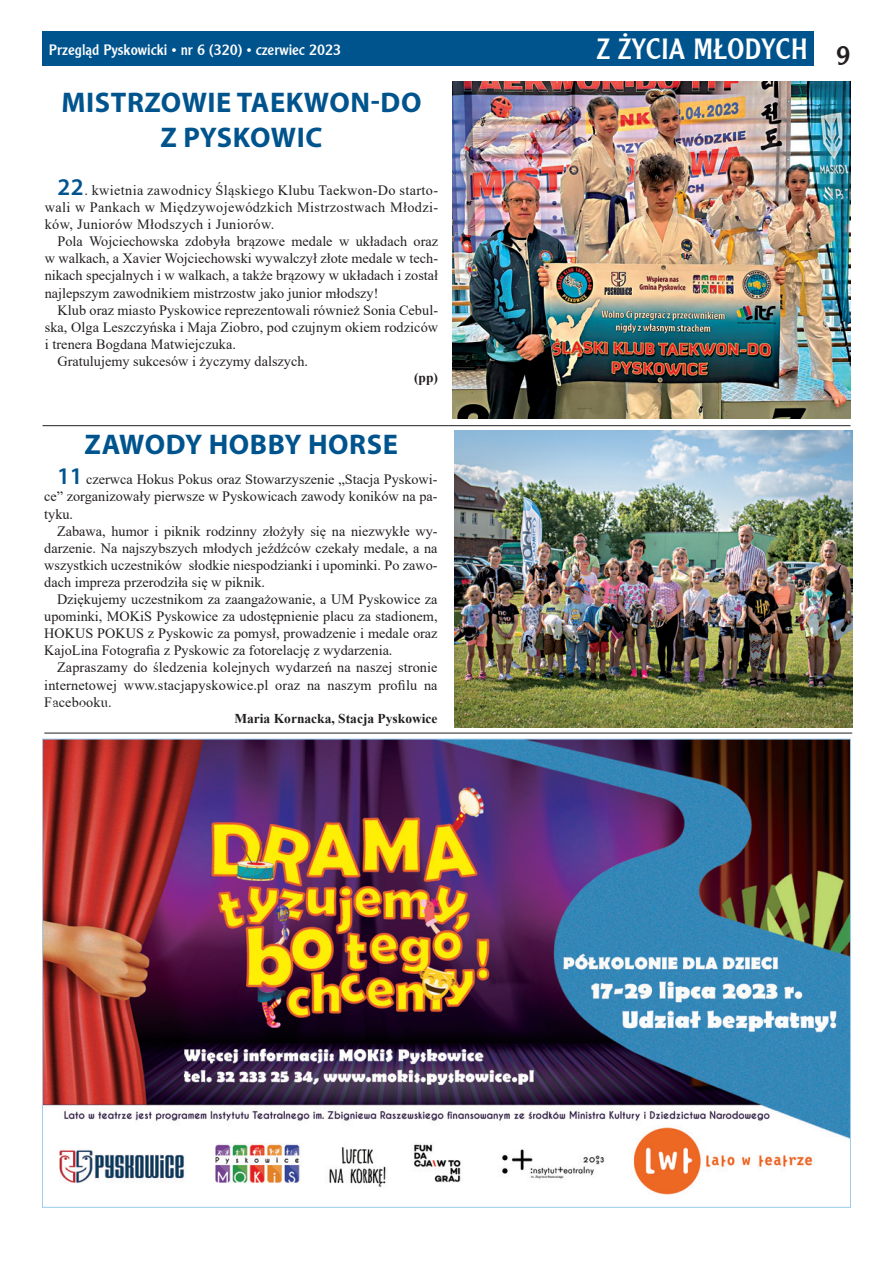
<style>
.page{position:relative;width:893px;height:1263px;background:#fff}
.page>*{position:absolute;margin:0;border:0;box-sizing:border-box;transform-origin:0 0}
.t1{font:700 28.5px/34.2px "Myriad Pro";letter-spacing:.02em;color:#00548e;text-align:center}
.t2{font:28.5px "EFN Karet";color:#fff}
.t3{font:15px "EFN Karet";color:#fff}
.t4{font:14.25px/17.1px "Times New Roman";letter-spacing:.005em;color:#231f20;text-align:justify}
.t5{font:700 13.5px "Times New Roman";color:#231f20}
.s1{font-family:"Times New Roman"}
.s2{font-family:"Myriad Pro";font-weight:600;font-size:24px;color:#00548e}
</style>
<div class="page">
<div style="left:43px;top:31px;width:771px;height:34px;background:#00548e"></div>
<img style="left:454px;top:430px;width:398px;height:297px">
<img style="left:453px;top:82px;width:397px;height:336px">
<hr style="left:43px;top:425px;width:807px;height:1px;background:#231f20">
<hr style="left:44px;top:733px;width:808px;height:1px;background:#231f20">
<img style="left:44px;top:741px;width:805px;height:454px">
<p class="t3" style="left:49px;top:41px;width:294px">Przegląd Pyskowicki <span class="s1">•</span> nr 6 (320) <span class="s1">•</span> czerwiec 2023</p>
<h1 class="t1" style="left:62px;top:85px;width:357px">MISTRZOWIE TAEKWON-DO<br>Z PYSKOWIC</h1>
<p class="t4" style="left:45px;top:181px;width:395px;text-indent:13px"><span class="s2">22</span>. kwietnia zawodnicy Śląskiego Klubu Taekwon-Do starto&shy;wali w Pankach w Międzywojewódzkich Mistrzostwach Młodzi&shy;ków, Juniorów Młodszych i Juniorów.</p>
<p class="t4" style="left:45px;top:232px;width:395px;text-indent:13px">Pola Wojciechowska zdobyła brązowe medale w układach oraz w walkach, a Xavier Wojciechowski wywalczył złote medale w tech&shy;nikach specjalnych i w walkach, a także brązowy w układach i został najlepszym zawodnikiem mistrzostw jako junior młodszy!</p>
<p class="t4" style="left:58px;top:301px;width:382px">Klub oraz miasto Pyskowice reprezentowali również Sonia Cebul-</p>
<p class="t4" style="left:45px;top:318px;width:395px">ska, Olga Leszczyńska i Maja Ziobro, pod czujnym okiem rodziców</p>
<p class="t4" style="left:45px;top:335px;width:193px">i trenera Bogdana Matwiejczuka.</p>
<p class="t4" style="left:58px;top:352px;width:252px">Gratulujemy sukcesów i życzymy dalszych.</p>
<p class="t5" style="left:414px;top:368px;width:26px">(pp)</p>
<h1 class="t1" style="left:84px;top:427px;width:144px">ZAWODY HOBB</h1>
<h1 class="t1" style="left:285px;top:427px;width:115px">Y HORSE</h1>
<p class="t4" style="left:44px;top:471px;width:395px;text-indent:13px"><span class="s2">11</span> czerwca Hokus Pokus oraz Stowarzyszenie „Stacja Pyskowi&shy;ce” zorganizowały pierwsze w Pyskowicach zawody koników na pa&shy;tyku.</p>
<p class="t4" style="left:44px;top:522px;width:395px;text-indent:13px">Zabawa, humor i piknik rodzinny złożyły się na niezwykłe wy&shy;darzenie. Na najszybszych młodych jeźdźców czekały medale, a na wszystkich uczestników słodkie niespodzianki i upominki. Po zawo&shy;dach impreza przerodziła się w piknik.</p>
<p class="t4" style="left:44px;top:590px;width:395px;text-indent:13px">Dziękujemy uczestnikom za zaangażowanie, a UM Pyskowice za upominki, MOKiS Pyskowice za udostępnienie placu za stadionem, HOKUS POKUS z Pyskowic za pomysł, prowadzenie i medale oraz KajoLina Fotografia z Pyskowic za fotorelację z wydarzenia.</p>
<p class="t4" style="left:44px;top:659px;width:395px;text-indent:13px">Zapraszamy do śledzenia kolejnych wydarzeń na naszej stronie internetowej www.stacjapyskowice.pl oraz na naszym profilu na Facebooku.</p>
<p class="t5" style="left:234px;top:709px;width:205px">Maria Kornacka, Stacja Pyskowice</p>
<h1 class="t2" style="left:596px;top:32px;width:256px">z życia MŁODYCH <sub>9</sub></h1>
</div>
